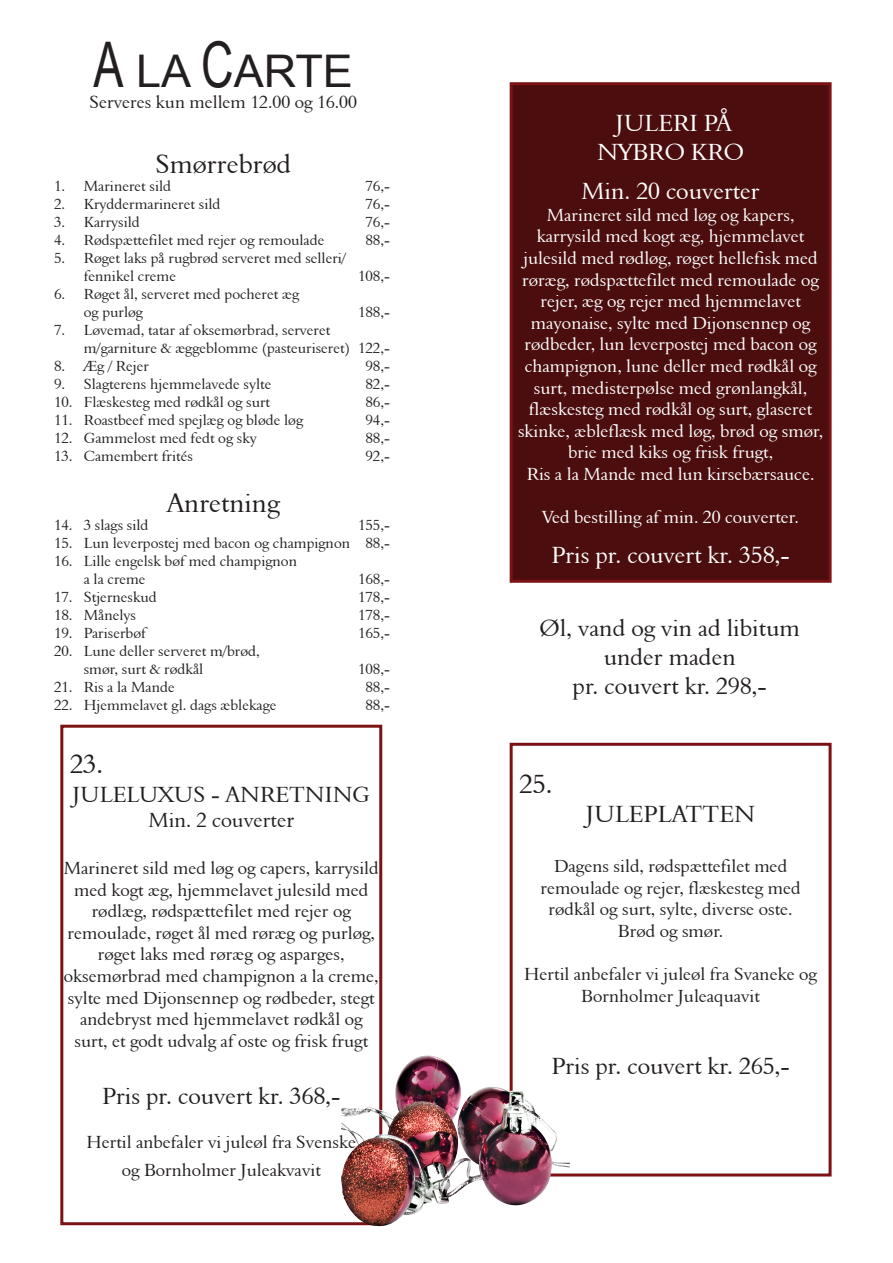
<style>
.page{position:relative;width:893px;height:1263px;background:#fff}
.page>*{position:absolute;margin:0;border:0;box-sizing:border-box;transform-origin:0 0}
.t1{font:45px "Arial";color:#231f20}
.madtype{font:27px "Aldine 401 BT Roman A";color:#231f20}
.pris{font:24px "Aldine 401 BT Roman A";color:#231f20}
.pris-2{font:24px "Aldine 401 BT Roman A";color:#fff}
.madtype-2{font:24px "Aldine 401 BT Roman A";color:#fff}
.madtype-3{font:24px "Aldine 401 BT Roman A";color:#231f20}
.t2{font:22.5px "Aldine 401 BT Roman A";color:#231f20}
.t3{font:21px "Aldine 401 BT Roman A";color:#231f20}
.anden_tekst{font:18px/21.6px "Aldine 401 BT Roman A";color:#231f20;text-align:center}
.anden_tekst-2{font:18px/21.6px "Aldine 401 BT Roman A";color:#fff;text-align:center}
.tekst{font:15px "Aldine 401 BT Roman A";color:#231f20}
.s1{font-size:63px}
.s2{font-family:"Minion Pro"}
</style>
<div class="page">
<svg style="left:60px;top:724px;width:323px;height:502px"></svg>
<div style="left:511px;top:84px;width:319px;height:497px;background:#4c0d0e"></div>
<div style="left:510px;top:82px;width:322px;height:501px;border:3px solid #7c1214"></div>
<svg style="left:509px;top:742px;width:323px;height:435px"></svg>
<img style="left:341px;top:1057px;width:229px;height:170px">
<svg style="left:338px;top:1190px;width:6px;height:13px"></svg>
<svg style="left:340px;top:1171px;width:3px;height:5px"></svg>
<p class="t1" style="left:94px;top:41px;width:261px"><span class="s1">A</span> LA <span class="s1">C</span>ARTE</p>
<p class="anden_tekst" style="left:89px;top:91px;width:269px">Serveres kun mellem 12.00 og 16.00</p>
<p class="madtype" style="left:155px;top:148px;width:137px">Smørrebrød</p>
<p class="tekst" style="left:54px;top:177px;width:119px">1. Marineret sild</p>
<p class="tekst" style="left:366px;top:177px;width:26px">76,-</p>
<p class="tekst" style="left:54px;top:195px;width:168px">2. Kryddermarineret sild</p>
<p class="tekst" style="left:366px;top:195px;width:26px">76,-</p>
<p class="tekst" style="left:54px;top:213px;width:87px">3. Karrysild</p>
<p class="tekst" style="left:366px;top:213px;width:26px">76,-</p>
<p class="tekst" style="left:54px;top:231px;width:272px">4. Rødspættefilet med rejer og remoulade</p>
<p class="tekst" style="left:366px;top:231px;width:26px">88,-</p>
<p class="tekst" style="left:54px;top:249px;width:294px">5. Røget laks på rugbrød serveret med selleri/</p>
<p class="tekst" style="left:84px;top:267px;width:94px">fennikel creme</p>
<p class="tekst" style="left:358px;top:267px;width:33px">108,-</p>
<p class="tekst" style="left:54px;top:285px;width:247px">6. Røget ål, serveret med pocheret æg</p>
<p class="tekst" style="left:84px;top:303px;width:61px">og purløg</p>
<p class="tekst" style="left:358px;top:303px;width:33px">188,-</p>
<p class="tekst" style="left:54px;top:321px;width:278px">7. Løvemad, tatar af oksemørbrad, serveret</p>
<p class="tekst" style="left:84px;top:339px;width:308px">m/garniture &amp; æggeblomme (pasteuriseret) 122,-</p>
<p class="tekst" style="left:54px;top:357px;width:97px">8. Æg / Rejer</p>
<p class="tekst" style="left:366px;top:357px;width:26px">98,-</p>
<p class="tekst" style="left:54px;top:375px;width:219px">9. Slagterens hjemmelavede sylte</p>
<p class="tekst" style="left:366px;top:375px;width:26px">82,-</p>
<p class="tekst" style="left:54px;top:393px;width:218px">10. Flæskesteg med rødkål og surt</p>
<p class="tekst" style="left:366px;top:393px;width:26px">86,-</p>
<p class="tekst" style="left:54px;top:411px;width:251px">11. Roastbeef med spejlæg og bløde løg</p>
<p class="tekst" style="left:366px;top:411px;width:26px">94,-</p>
<p class="tekst" style="left:54px;top:429px;width:204px">12. Gammelost med fedt og sky</p>
<p class="tekst" style="left:366px;top:429px;width:26px">88,-</p>
<p class="tekst" style="left:54px;top:447px;width:140px">13. Camembert frités</p>
<p class="tekst" style="left:366px;top:447px;width:26px">92,-</p>
<p class="madtype" style="left:167px;top:486px;width:114px">Anretning</p>
<p class="tekst" style="left:54px;top:515px;width:96px">14. 3 slags sild</p>
<p class="tekst" style="left:358px;top:515px;width:33px">155,-</p>
<p class="tekst" style="left:54px;top:533px;width:337px">15. Lun leverpostej med bacon og champignon 88,-</p>
<p class="tekst" style="left:54px;top:551px;width:245px">16. Lille engelsk bøf med champignon</p>
<p class="tekst" style="left:84px;top:569px;width:63px">a la creme</p>
<p class="tekst" style="left:358px;top:569px;width:33px">168,-</p>
<p class="tekst" style="left:54px;top:587px;width:104px">17. Stjerneskud</p>
<p class="tekst" style="left:358px;top:587px;width:33px">178,-</p>
<p class="tekst" style="left:54px;top:605px;width:84px">18. Månelys</p>
<p class="tekst" style="left:358px;top:605px;width:33px">178,-</p>
<p class="tekst" style="left:54px;top:623px;width:94px">19. Pariserbøf</p>
<p class="tekst" style="left:358px;top:623px;width:33px">165,-</p>
<p class="tekst" style="left:54px;top:641px;width:207px">20. Lune deller serveret m/brød,</p>
<p class="tekst" style="left:84px;top:659px;width:121px">smør, surt &amp; rødkål</p>
<p class="tekst" style="left:358px;top:659px;width:33px">108,-</p>
<p class="tekst" style="left:54px;top:677px;width:122px">21. Ris a la Mande</p>
<p class="tekst" style="left:366px;top:677px;width:26px">88,-</p>
<p class="tekst" style="left:54px;top:695px;width:224px">22. Hjemmelavet gl. dags æblekage</p>
<p class="tekst" style="left:366px;top:695px;width:26px">88,-</p>
<p class="madtype" style="left:70px;top:747px;width:35px">23.</p>
<p class="t2" style="left:72px;top:781px;width:299px">JULELUXUS - ANRETNING</p>
<p class="t3" style="left:148px;top:807px;width:147px">Min. 2 couverte<span class="s2">r</span></p>
<p class="anden_tekst" style="left:64px;top:857px;width:316px">Marineret sild med løg og capers, karrysild med kogt æg, hjemmelavet julesild med rødlæg, rødspættefilet med rejer og</p>
<p class="anden_tekst" style="left:67px;top:922px;width:309px">remoulade, røget ål med røræg og purløg, røget laks med røræg og asparges,</p>
<p class="anden_tekst" style="left:64px;top:965px;width:316px">oksemørbrad med champignon a la creme, sylte med Dijonsennep og rødbeder, stegt andebryst med hjemmelavet rødkål og surt, et godt udvalg af oste og frisk frugt</p>
<p class="pris" style="left:102px;top:1082px;width:240px">Pris pr. couvert kr. 368,-</p>
<p class="anden_tekst" style="left:86px;top:1130px;width:271px">Hertil anbefaler vi juleøl fra Svenske</p>
<p class="anden_tekst" style="left:122px;top:1159px;width:201px">og Bornholmer Juleakvavit</p>
<p class="pris-2" style="left:615px;top:108px;width:118px">JULERI PÅ</p>
<p class="madtype-2" style="left:597px;top:137px;width:148px">NYBRO KRO</p>
<p class="madtype-2" style="left:581px;top:176px;width:180px">Min. 20 couverter</p>
<p class="anden_tekst-2" style="left:547px;top:204px;width:249px">Marineret sild med løg og kapers,</p>
<p class="anden_tekst-2" style="left:537px;top:225px;width:269px">karrysild med kogt æg, hjemmelavet</p>
<p class="anden_tekst-2" style="left:522px;top:247px;width:298px">julesild med rødløg, røget hellefisk med røræg, rødspættefilet med remoulade og rejer, æg og rejer med hjemmelavet</p>
<p class="anden_tekst-2" style="left:518px;top:312px;width:307px">mayonaise, sylte med Dijonsennep og rødbeder, lun leverpostej med bacon og champignon, lune deller med rødkål og surt, medisterpølse med grønlangkål, flæskesteg med rødkål og surt, glaseret skinke, æbleflæsk med løg, brød og smør, brie med kiks og frisk frugt,</p>
<p class="anden_tekst-2" style="left:527px;top:463px;width:289px">Ris a la Mande med lun kirsebærsauce.</p>
<p class="anden_tekst-2" style="left:542px;top:506px;width:258px">Ved bestilling af min. 20 couverter.</p>
<p class="pris-2" style="left:551px;top:540px;width:240px">Pris pr. couvert kr. 358,-</p>
<p class="pris" style="left:539px;top:613px;width:262px">Øl, vand og vin ad libitum</p>
<p class="pris" style="left:604px;top:642px;width:134px">under maden</p>
<p class="pris" style="left:573px;top:671px;width:196px">pr. couvert kr. 298,-</p>
<p class="madtype" style="left:519px;top:767px;width:35px">25.</p>
<p class="madtype-3" style="left:586px;top:799px;width:171px">JULEPLATTEN</p>
<p class="anden_tekst" style="left:554px;top:855px;width:235px">Dagens sild, rødspættefilet med</p>
<p class="anden_tekst" style="left:541px;top:876px;width:261px">remoulade og rejer, flæskesteg med</p>
<p class="anden_tekst" style="left:548px;top:898px;width:246px">rødkål og surt, sylte, diverse oste.</p>
<p class="anden_tekst" style="left:618px;top:920px;width:107px">Brød og smør.</p>
<p class="anden_tekst" style="left:524px;top:963px;width:294px">Hertil anbefaler vi juleøl fra Svaneke og<br>Bornholmer Juleaquavit</p>
<p class="pris" style="left:551px;top:1051px;width:240px">Pris pr. couvert kr. 265,-</p>
</div>
